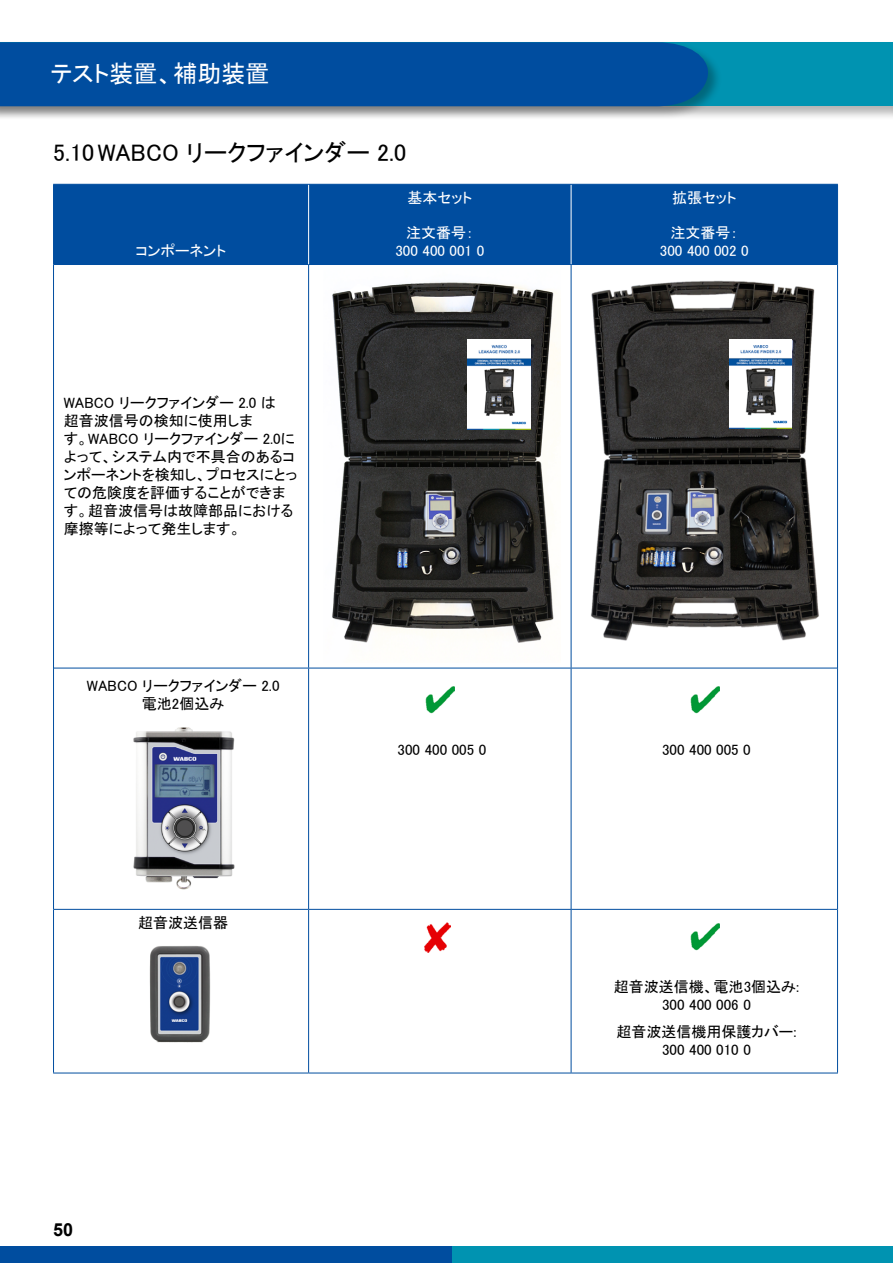
<style>
.page{position:relative;width:893px;height:1263px;background:#fff}
.page>*{position:absolute;margin:0;border:0;box-sizing:border-box;transform-origin:0 0}
.t1{font:24px "MS P Gothic";color:#000}
.t2{font:24px "MS P Gothic";color:#fff}
.t3{font:700 18px "Arial";color:#000}
.t4{font:15px/18px "MS P Gothic";color:#000;text-align:center}
.t5{font:15px/18px "MS P Gothic";color:#fff;text-align:center}
</style>
<div class="page">
<div style="left:0;top:1246px;width:453px;height:17px;background:#004d9f"></div>
<div style="left:453px;top:1246px;width:440px;height:17px;background:#0093b1"></div>
<div style="left:0;top:40px;width:893px;height:80px;background:#000;opacity:.3"></div>
<div style="left:0;top:43px;width:893px;height:63px;background:#0093b1"></div>
<div style="left:0;top:40px;width:722px;height:81px;background:#000;opacity:.3"></div>
<div style="left:0;top:42px;width:708px;height:64px;background:#004d9f"></div>
<hr style="left:889px;top:40px;width:4px;height:80px;background:#000;opacity:.3">
<hr style="left:892px;top:43px;width:1px;height:63px;background:#0093b1">
<div style="left:54px;top:185px;width:783px;height:79px;background:#004d9f"></div>
<hr style="left:308px;top:265px;width:1px;height:403px;background:#004d9f">
<hr style="left:309px;top:1073px;width:262px;height:1px;background:#004d9f">
<hr style="left:571px;top:1073px;width:267px;height:1px;background:#004d9f">
<hr style="left:54px;top:264px;width:255px;height:1px;background:#004d9f">
<hr style="left:309px;top:264px;width:262px;height:1px;background:#004d9f">
<hr style="left:571px;top:264px;width:266px;height:1px;background:#004d9f">
<hr style="left:571px;top:265px;width:1px;height:403px;background:#004d9f">
<hr style="left:308px;top:668px;width:1px;height:241px;background:#004d9f">
<hr style="left:571px;top:668px;width:1px;height:241px;background:#004d9f">
<hr style="left:54px;top:909px;width:255px;height:1px;background:#004d9f">
<hr style="left:309px;top:909px;width:262px;height:1px;background:#004d9f">
<hr style="left:308px;top:910px;width:1px;height:163px;background:#004d9f">
<hr style="left:571px;top:909px;width:266px;height:1px;background:#004d9f">
<hr style="left:571px;top:910px;width:1px;height:163px;background:#004d9f">
<hr style="left:53px;top:1073px;width:256px;height:1px;background:#004d9f">
<hr style="left:308px;top:185px;width:1px;height:79px;background:#fff">
<hr style="left:571px;top:185px;width:1px;height:79px;background:#fff">
<hr style="left:54px;top:668px;width:255px;height:1px;background:#004d9f">
<hr style="left:309px;top:668px;width:262px;height:1px;background:#004d9f">
<hr style="left:571px;top:668px;width:266px;height:1px;background:#004d9f">
<hr style="left:53px;top:264px;width:1px;height:404px;background:#004d9f">
<hr style="left:837px;top:264px;width:1px;height:404px;background:#004d9f">
<hr style="left:53px;top:668px;width:1px;height:241px;background:#004d9f">
<hr style="left:837px;top:668px;width:1px;height:241px;background:#004d9f">
<hr style="left:53px;top:184px;width:256px;height:1px;background:#004d9f">
<hr style="left:53px;top:185px;width:1px;height:79px;background:#004d9f">
<hr style="left:309px;top:184px;width:262px;height:1px;background:#004d9f">
<hr style="left:571px;top:184px;width:267px;height:1px;background:#004d9f">
<hr style="left:837px;top:185px;width:1px;height:79px;background:#004d9f">
<hr style="left:53px;top:909px;width:1px;height:164px;background:#004d9f">
<hr style="left:837px;top:909px;width:1px;height:164px;background:#004d9f">
<img style="left:332px;top:281px;width:228px;height:362px">
<img style="left:467px;top:339px;width:63px;height:90px">
<img style="left:591px;top:280px;width:228px;height:361px">
<img style="left:730px;top:339px;width:62px;height:89px">
<img style="left:133px;top:727px;width:102px;height:163px">
<img style="left:425px;top:686px;width:30px;height:27px">
<img style="left:690px;top:686px;width:29px;height:27px">
<img style="left:149px;top:946px;width:62px;height:97px">
<img style="left:425px;top:923px;width:25px;height:30px">
<img style="left:690px;top:923px;width:29px;height:27px">
<h1 class="t2" style="left:51px;top:62px;width:220px">テスト装置、補助装置</h1>
<h1 class="t1" style="left:53px;top:140px;width:354px">5.10 WABCO リークファインダー 2.0</h1>
<p class="t5" style="left:136px;top:242px;width:92px">コンポーネント</p>
<p class="t4" style="left:64px;top:394px;width:235px;text-align:left">WABCO リークファインダー 2.0 は<br>超音波信号の検知に使用しま<br>す。WABCO リークファインダー 2.0によって、システム内で不具合のあるコンポーネントを検知し、プロセスにとっての危険度を評価することができます。超音波信号は故障部品における摩擦等によって発生します。</p>
<p class="t4" style="left:87px;top:677px;width:194px">WABCO リークファインダー 2.0電池2個込み</p>
<p class="t5" style="left:408px;top:189px;width:66px">基本セット</p>
<p class="t5" style="left:395px;top:224px;width:90px">注文番号：<br>300 400 001 0</p>
<p class="t5" style="left:672px;top:189px;width:66px">拡張セット</p>
<p class="t5" style="left:660px;top:224px;width:90px">注文番号：<br>300 400 002 0</p>
<p class="t4" style="left:138px;top:914px;width:91px">超音波送信器</p>
<p class="t3" style="left:53px;top:1217px;width:22px">50</p>
<p class="t4" style="left:398px;top:741px;width:90px">300 400 005 0</p>
<p class="t4" style="left:662px;top:741px;width:90px">300 400 005 0</p>
<p class="t4" style="left:614px;top:978px;width:187px">超音波送信機、電池3個込み:<br>300 400 006 0</p>
<p class="t4" style="left:616px;top:1022px;width:181px">超音波送信機用保護カバー:<br>300 400 010 0</p>
</div>
